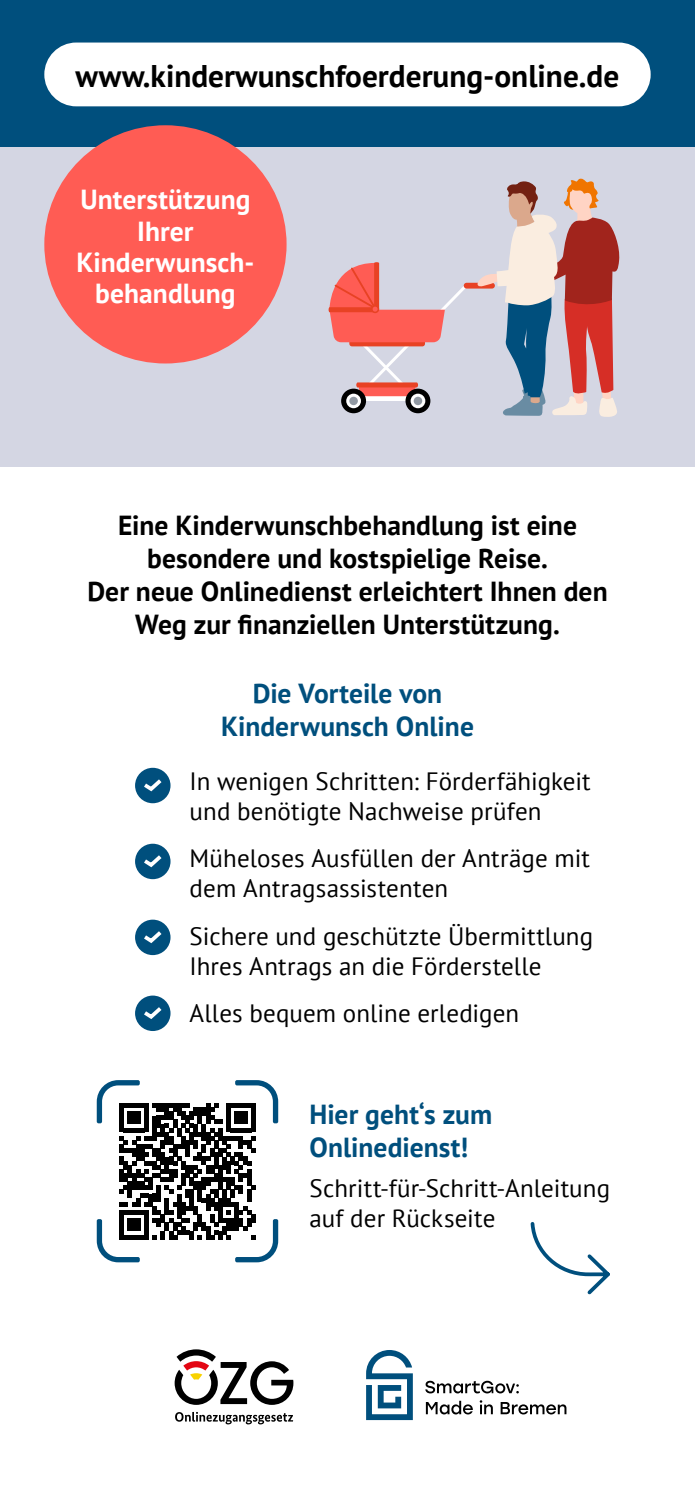
<style>
.page{position:relative;width:695px;height:1489px;background:#fff}
.page>*{position:absolute;margin:0;border:0;box-sizing:border-box;transform-origin:0 0}
.t1{font:700 31.25px "PT Sans";color:#000}
.t2{font:700 27.5px/33px "PT Sans";color:#000;text-align:center}
.t3{font:700 27.5px/33px "PT Sans";color:#004f7d;text-align:center}
.t4{font:700 27.5px/31.2px "PT Sans";color:#fff;text-align:center}
.t5{font:25px/30px "PT Sans";letter-spacing:.005em;color:#000}
</style>
<div class="page">
<svg style="left:175px;top:1411px;width:118px;height:13px"></svg>
<svg style="left:175px;top:1349px;width:118px;height:55px"></svg>
<svg style="left:366px;top:1350px;width:47px;height:69px"></svg>
<svg style="left:425px;top:1380px;width:93px;height:13px"></svg>
<svg style="left:426px;top:1400px;width:47px;height:14px"></svg>
<svg style="left:479px;top:1400px;width:14px;height:13px"></svg>
<svg style="left:500px;top:1402px;width:66px;height:12px"></svg>
<div style="left:0;top:0;width:694px;height:149px;background:#004f7d"></div>
<div style="left:0;top:147px;width:694px;height:319px;background:#d4d6e3"></div>
<div style="left:44px;top:43px;width:606px;height:63px;background:#fff;border-radius:32px"></div>
<div style="left:135px;top:767px;width:35px;height:36px;background:#004f7d;border-radius:50%"></div>
<svg style="left:144px;top:779px;width:18px;height:13px"></svg>
<div style="left:135px;top:843px;width:35px;height:36px;background:#004f7d;border-radius:50%"></div>
<svg style="left:144px;top:855px;width:18px;height:13px"></svg>
<div style="left:135px;top:919px;width:35px;height:36px;background:#004f7d;border-radius:50%"></div>
<svg style="left:144px;top:931px;width:18px;height:13px"></svg>
<div style="left:135px;top:995px;width:35px;height:35px;background:#004f7d;border-radius:50%"></div>
<svg style="left:144px;top:1007px;width:18px;height:12px"></svg>
<svg style="left:97px;top:1080px;width:181px;height:182px"></svg>
<svg style="left:530px;top:1222px;width:80px;height:73px"></svg>
<svg style="left:328px;top:178px;width:292px;height:239px"></svg>
<div style="left:44px;top:125px;width:242px;height:238px;background:#ff5c54;border-radius:50%"></div>
<p class="t1" style="left:76px;top:55px;width:545px">www.kinderwunschfoerderung-online.de</p>
<p class="t4" style="left:76px;top:184px;width:179px">Unterstützung<br>Ihrer<br>Kinderwunsch&shy;behandlung</p>
<p class="t2" style="left:87px;top:508px;width:521px">Eine Kinderwunschbehandlung ist eine besondere und kostspielige Reise.<br>Der neue Onlinedienst erleichtert Ihnen den Weg zur finanziellen Unterstützung.</p>
<p class="t3" style="left:221px;top:676px;width:254px">Die Vorteile von<br>Kinderwunsch Online</p>
<p class="t5" style="left:190px;top:765px;width:402px">In wenigen Schritten: Förderfähigkeit und benötigte Nachweise prüfen</p>
<p class="t5" style="left:190px;top:842px;width:402px">Müheloses Ausfüllen der Anträge mit dem Antragsassistenten</p>
<p class="t5" style="left:190px;top:920px;width:405px">Sichere und geschützte Übermittlung<br>Ihres Antrags an die Förderstelle</p>
<p class="t5" style="left:190px;top:997px;width:331px">Alles bequem online erledigen</p>
<p class="t3" style="left:309px;top:1096px;width:184px;text-align:left">Hier geht‘s zum<br>Onlinedienst!</p>
<p class="t5" style="left:309px;top:1172px;width:302px">Schritt-für-Schritt-Anleitung auf der Rückseite</p>
</div>
